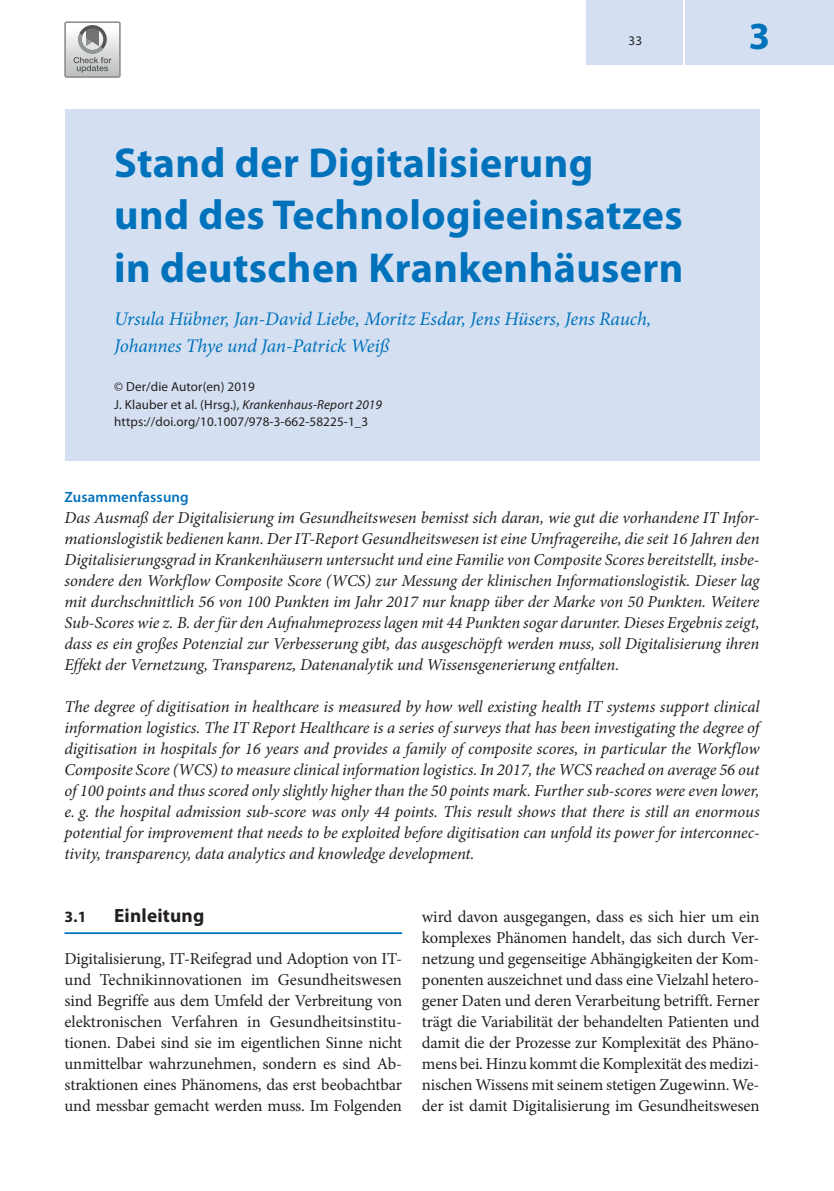
<style>
.page{position:relative;width:834px;height:1191px;background:#fff}
.page>*{position:absolute;margin:0;border:0;box-sizing:border-box;transform-origin:0 0}
.t1{font:700 42px/52.5px "Nrbrjf Gbvgmv Myriad Pro";letter-spacing:.01em;color:#0072bc}
.t2{font:700 38.5px "Nrbrjf Gbvgmv Myriad Pro";color:#0072bc}
.t3{font:italic 19.25px/26.2px "Mslbjg Fjvkvk Minion Pro";letter-spacing:-.01em;color:#0072bc}
.t4{font:700 19.25px "Nrbrjf Gbvgmv Myriad Pro";letter-spacing:.01em;color:#231f20}
.t5{font:italic 16.62px/21px "Mslbjg Fjvkvk Minion Pro";letter-spacing:-.005em;color:#231f20;text-align:justify}
.t6{font:16.62px/21px "Qgvwsn Hmqtxq Minion Pro";letter-spacing:-.01em;color:#231f20}
.t7{font:700 15.75px "Nrbrjf Gbvgmv Myriad Pro";color:#231f20}
.t8{font:600 14.88px "Rqxfck Vltcgr Myriad Pro";letter-spacing:.01em;color:#0072bc}
.t9{font:13.12px/17.5px "Jvvpmf Rcvmlv Myriad Pro";letter-spacing:.01em;color:#231f20}
.s1{font-family:"Spbcvh Ptqgkm Myriad Pro";font-style:italic}
</style>
<div class="page">
<div style="left:64px;top:22px;width:56px;height:56px;border:1px solid #8d8b8c"></div>
<svg style="left:65px;top:22px;width:55px;height:55px"></svg>
<div style="left:685px;top:0;width:148px;height:64px;background:#d4e0f1"></div>
<div style="left:585px;top:0;width:97px;height:64px;background:#d4e0f1"></div>
<div style="left:64px;top:109px;width:695px;height:351px;background:#d4e0f1"></div>
<hr style="left:64px;top:932px;width:338px;height:2px;background:#0072bc">
<p class="t9" style="left:628px;top:31px;width:15px">33</p>
<h1 class="t1" style="left:114px;top:135px;width:570px">Stand der Digitalisierung<br>und des Technologieeinsatzes in deutschen Krankenhäusern</h1>
<p class="t3" style="left:114px;top:306px;width:538px">Ursula Hübner, Jan-David Liebe, Moritz Esdar, Jens Hüsers, Jens Rauch,<br>Johannes Thye und Jan-Patrick Weiß</p>
<p class="t9" style="left:114px;top:378px;width:269px">© Der/die Autor(en) 2019<br>J. Klauber et al. (Hrsg.), <span class="s1">Krankenhaus-Report 2019 </span>https://doi.org/10.1007/978-3-662-58225-1_3</p>
<h2 class="t2" style="left:748px;top:11px;width:23px">3</h2>
<p class="t8" style="left:64px;top:488px;width:126px">Zusammenfassung</p>
<p class="t5" style="left:64px;top:507px;width:696px">Das Ausmaß der Digitalisierung im Gesundheitswesen bemisst sich daran, wie gut die vorhandene IT Infor&shy;mationslogistik bedienen kann. Der IT-Report Gesundheitswesen ist eine Umfragereihe, die seit 16 Jahren den Digitalisierungsgrad in Krankenhäusern untersucht und eine Familie von Composite Scores bereitstellt, insbe&shy;sondere den Workflow Composite Score (WCS) zur Messung der klinischen Informationslogistik. Dieser lag mit durchschnittlich 56 von 100 Punkten im Jahr 2017 nur knapp über der Marke von 50 Punkten. Weitere Sub-Scores wie z. B. der für den Aufnahmeprozess lagen mit 44 Punkten sogar darunter. Dieses Ergebnis zeigt, dass es ein großes Potenzial zur Verbesserung gibt, das ausgeschöpft werden muss, soll Digitalisierung ihren Effekt der Vernetzung, Transparenz, Datenanalytik und Wissensgenerierung entfalten.</p>
<p class="t5" style="left:64px;top:696px;width:696px">The degree of digitisation in healthcare is measured by how well existing health IT systems support clinical information logistics. The IT Report Healthcare is a series of surveys that has been investigating the degree of digitisation in hospitals for 16 years and provides a family of composite scores, in particular the Workflow Composite Score (WCS) to measure clinical information logistics. In 2017, the WCS reached on average 56 out of 100 points and thus scored only slightly higher than the 50 points mark. Further sub-scores were even lower, e. g. the hospital admission sub-score was only 44 points. This result shows that there is still an enormous potential for improvement that needs to be exploited before digitisation can unfold its power for interconnec&shy;tivity, transparency, data analytics and knowledge development.</p>
<p class="t7" style="left:64px;top:906px;width:23px">3.1</p>
<p class="t4" style="left:114px;top:903px;width:92px">Einleitung</p>
<p class="t6" style="left:64px;top:948px;width:339px">Digitalisierung, IT-Reifegrad und Adoption von IT&shy;und Technikinnovationen im Gesundheitswesen sind Begriffe aus dem Umfeld der Verbreitung von elektronischen Verfahren in Gesundheitsinstitu&shy;tionen. Dabei sind sie im eigentlichen Sinne nicht unmittelbar wahrzunehmen, sondern es sind Ab&shy;straktionen eines Phänomens, das erst beobachtbar und messbar gemacht werden muss. Im Folgenden</p>
<p class="t6" style="left:422px;top:906px;width:339px;text-align:justify">wird davon ausgegangen, dass es sich hier um ein komplexes Phänomen handelt, das sich durch Ver&shy;netzung und gegenseitige Abhängigkeiten der Kom&shy;ponenten auszeichnet und dass eine Vielzahl hetero&shy;gener Daten und deren Verarbeitung betrifft. Ferner trägt die Variabilität der behandelten Patienten und damit die der Prozesse zur Komplexität des Phäno&shy;mens bei. Hinzu kommt die Komplexität des medizi&shy;nischen Wissens mit seinem stetigen Zugewinn. We&shy;der ist damit Digitalisierung im Gesundheitswesen</p>
</div>
